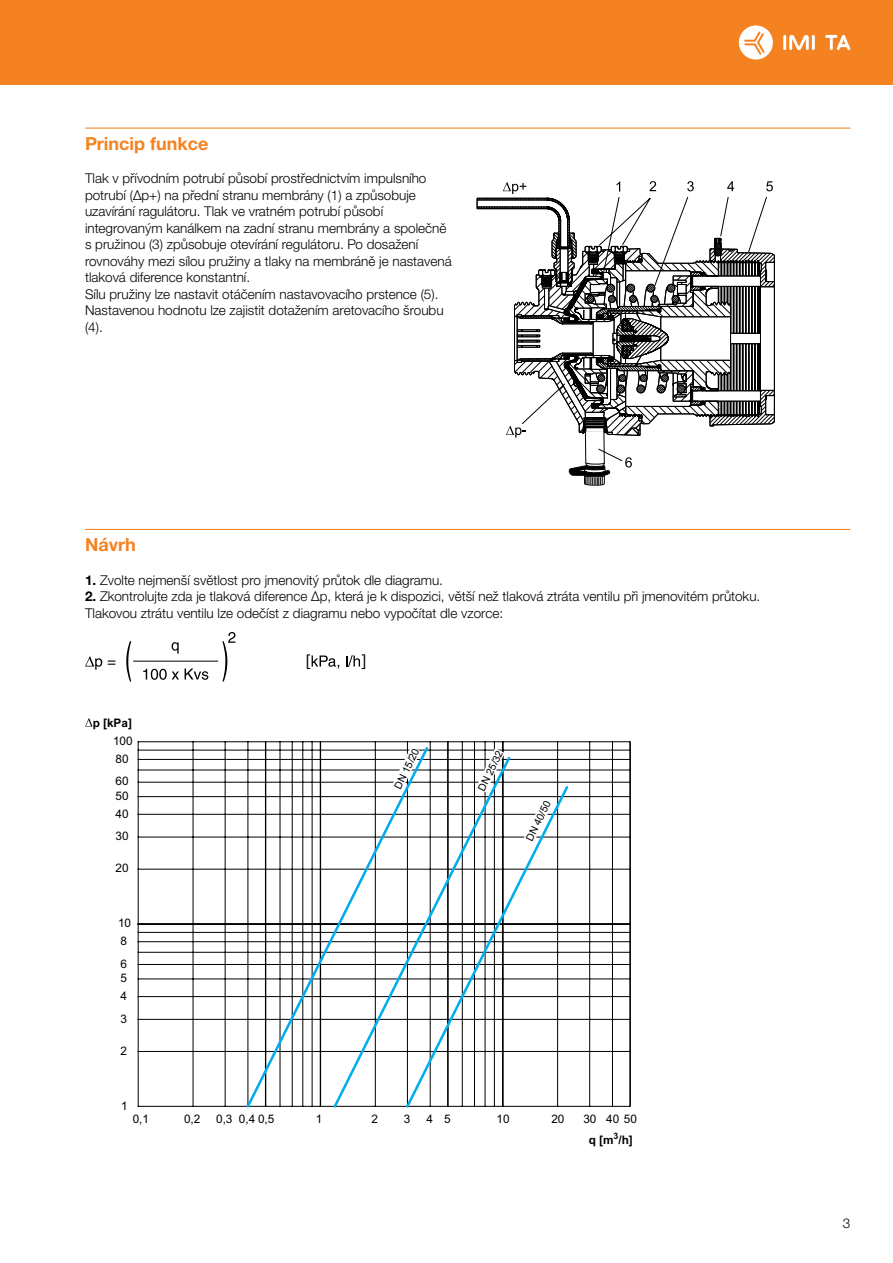
<style>
.page{position:relative;width:893px;height:1263px;background:#fff}
.page>*{position:absolute;margin:0;border:0;box-sizing:border-box;transform-origin:0 0}
.t1{font:18.45px "Myriad";color:#000}
.t2{font:700 18px "Helvetica Neue LTW1 G";color:#f58220}
.t3{font:300 13.5px/16.5px "Helvetica Neue LTW1 G";color:#000}
.t4{font:11.7px "Arial";color:#000}
.t5{font:700 11.7px "Arial";color:#000}
.t6{font:10.35px "Arial";color:#000}
.s1{font-weight:700}
</style>
<div class="page">
<div style="left:0;top:0;width:893px;height:85px;background:#f58220"></div>
<hr style="left:783px;top:35px;width:3px;height:15px;background:#fff">
<hr style="left:812px;top:35px;width:3px;height:15px;background:#fff">
<svg style="left:789px;top:35px;width:20px;height:15px"></svg>
<svg style="left:825px;top:35px;width:25px;height:15px"></svg>
<svg style="left:739px;top:25px;width:34px;height:35px"></svg>
<hr style="left:85px;top:128px;width:765px;height:1px;background:#f58220">
<hr style="left:85px;top:529px;width:765px;height:1px;background:#f58220">
<svg style="left:477px;top:181px;width:296px;height:305px"></svg>
<svg style="left:126px;top:641px;width:5px;height:40px"></svg>
<svg style="left:172px;top:642px;width:7px;height:12px"></svg>
<svg style="left:143px;top:669px;width:36px;height:11px"></svg>
<svg style="left:185px;top:668px;width:23px;height:12px"></svg>
<hr style="left:133px;top:661px;width:85px;height:1px;background:#000">
<svg style="left:85px;top:656px;width:17px;height:14px"></svg>
<svg style="left:108px;top:660px;width:7px;height:5px"></svg>
<svg style="left:312px;top:655px;width:27px;height:14px"></svg>
<svg style="left:346px;top:655px;width:14px;height:12px"></svg>
<svg style="left:222px;top:632px;width:13px;height:49px"></svg>
<hr style="left:503px;top:814px;width:126px;height:1px;background:#000">
<hr style="left:503px;top:750px;width:126px;height:1px;background:#000">
<hr style="left:503px;top:869px;width:126px;height:1px;background:#000">
<hr style="left:503px;top:837px;width:126px;height:1px;background:#000">
<hr style="left:503px;top:796px;width:126px;height:1px;background:#000">
<hr style="left:503px;top:782px;width:126px;height:1px;background:#000">
<hr style="left:503px;top:770px;width:126px;height:1px;background:#000">
<hr style="left:503px;top:759px;width:126px;height:1px;background:#000">
<hr style="left:503px;top:741px;width:126px;height:1px;background:#000">
<hr style="left:503px;top:996px;width:126px;height:1px;background:#000">
<hr style="left:503px;top:932px;width:126px;height:1px;background:#000">
<hr style="left:503px;top:1051px;width:126px;height:1px;background:#000">
<hr style="left:503px;top:1019px;width:126px;height:1px;background:#000">
<hr style="left:503px;top:979px;width:126px;height:1px;background:#000">
<hr style="left:503px;top:964px;width:126px;height:1px;background:#000">
<hr style="left:503px;top:952px;width:126px;height:1px;background:#000">
<hr style="left:503px;top:941px;width:126px;height:1px;background:#000">
<hr style="left:503px;top:924px;width:126px;height:1px;background:#000">
<hr style="left:503px;top:1106px;width:126px;height:1px;background:#000">
<hr style="left:320px;top:741px;width:183px;height:1px;background:#000">
<hr style="left:138px;top:814px;width:182px;height:1px;background:#000">
<hr style="left:138px;top:750px;width:182px;height:1px;background:#000">
<hr style="left:138px;top:869px;width:182px;height:1px;background:#000">
<hr style="left:138px;top:837px;width:182px;height:1px;background:#000">
<hr style="left:138px;top:796px;width:182px;height:1px;background:#000">
<hr style="left:138px;top:782px;width:182px;height:1px;background:#000">
<hr style="left:138px;top:770px;width:182px;height:1px;background:#000">
<hr style="left:138px;top:759px;width:182px;height:1px;background:#000">
<hr style="left:138px;top:741px;width:182px;height:1px;background:#000">
<hr style="left:138px;top:996px;width:182px;height:1px;background:#000">
<hr style="left:138px;top:932px;width:182px;height:1px;background:#000">
<hr style="left:138px;top:1051px;width:182px;height:1px;background:#000">
<hr style="left:138px;top:1019px;width:182px;height:1px;background:#000">
<hr style="left:138px;top:979px;width:182px;height:1px;background:#000">
<hr style="left:138px;top:964px;width:182px;height:1px;background:#000">
<hr style="left:138px;top:952px;width:182px;height:1px;background:#000">
<hr style="left:138px;top:941px;width:182px;height:1px;background:#000">
<hr style="left:138px;top:924px;width:182px;height:1px;background:#000">
<hr style="left:138px;top:1106px;width:182px;height:1px;background:#000">
<hr style="left:612px;top:742px;width:1px;height:182px;background:#000">
<hr style="left:557px;top:742px;width:1px;height:182px;background:#000">
<hr style="left:589px;top:742px;width:1px;height:182px;background:#000">
<hr style="left:612px;top:924px;width:1px;height:182px;background:#000">
<hr style="left:589px;top:924px;width:1px;height:182px;background:#000">
<hr style="left:430px;top:742px;width:1px;height:182px;background:#000">
<hr style="left:494px;top:742px;width:1px;height:182px;background:#000">
<hr style="left:375px;top:742px;width:1px;height:182px;background:#000">
<hr style="left:407px;top:742px;width:1px;height:182px;background:#000">
<hr style="left:448px;top:742px;width:1px;height:182px;background:#000">
<hr style="left:462px;top:742px;width:1px;height:182px;background:#000">
<hr style="left:474px;top:742px;width:1px;height:182px;background:#000">
<hr style="left:485px;top:742px;width:1px;height:182px;background:#000">
<hr style="left:248px;top:742px;width:1px;height:182px;background:#000">
<hr style="left:312px;top:742px;width:1px;height:182px;background:#000">
<hr style="left:193px;top:742px;width:1px;height:182px;background:#000">
<hr style="left:225px;top:742px;width:1px;height:182px;background:#000">
<hr style="left:280px;top:742px;width:1px;height:182px;background:#000">
<hr style="left:292px;top:742px;width:1px;height:182px;background:#000">
<hr style="left:303px;top:742px;width:1px;height:182px;background:#000">
<hr style="left:138px;top:742px;width:1px;height:182px;background:#000">
<hr style="left:193px;top:924px;width:1px;height:182px;background:#000">
<hr style="left:225px;top:924px;width:1px;height:182px;background:#000">
<hr style="left:138px;top:924px;width:1px;height:182px;background:#000">
<hr style="left:629px;top:742px;width:2px;height:364px;background:#000">
<hr style="left:447px;top:742px;width:1px;height:364px;background:#000">
<hr style="left:265px;top:742px;width:1px;height:364px;background:#000">
<hr style="left:320px;top:742px;width:1px;height:364px;background:#000">
<hr style="left:502px;top:742px;width:1px;height:364px;background:#000">
<svg style="left:244px;top:745px;width:326px;height:363px"></svg>
<svg style="left:85px;top:718px;width:8px;height:8px"></svg>
<svg style="left:392px;top:746px;width:29px;height:45px"></svg>
<svg style="left:476px;top:748px;width:29px;height:44px"></svg>
<svg style="left:524px;top:798px;width:29px;height:45px"></svg>
<h2 class="t2" style="left:85px;top:132px;width:125px">Princip funkce</h2>
<p class="t3" style="left:85px;top:170px;width:368px">Tlak v přívodním potrubí působí prostřednictvím impulsního potrubí (Δp+) na přední stranu membrány (1) a způsobuje uzavírání ragulátoru. Tlak ve vratném potrubí působí integrovaným kanálkem na zadní stranu membrány a společně s pružinou (3) způsobuje otevírání regulátoru. Po dosažení rovnováhy mezi sílou pružiny a tlaky na membráně je nastavená tlaková diference konstantní.<br>Sílu pružiny lze nastavit otáčením nastavovacího prstence (5).<br>Nastavenou hodnotu lze zajistit dotažením aretovacího šroubu (4).</p>
<h2 class="t2" style="left:85px;top:534px;width:52px">Návrh</h2>
<p class="t3" style="left:85px;top:572px;width:359px"><span class="s1">1.</span> Zvolte nejmenší světlost pro jmenovitý průtok dle diagramu.</p>
<p class="t3" style="left:85px;top:588px;width:677px"><span class="s1">2.</span> Zkontrolujte zda je tlaková diference Δp, která je k dispozici, větší než tlaková ztráta ventilu při jmenovitém průtoku.<br>Tlakovou ztrátu ventilu lze odečíst z diagramu nebo vypočítat dle vzorce:</p>
<h1 class="t1" style="left:305px;top:651px;width:7px">[</h1>
<h1 class="t1" style="left:361px;top:651px;width:7px">]</h1>
<p class="t5" style="left:93px;top:715px;width:41px">p [kPa]</p>
<p class="t4" style="left:113px;top:733px;width:21px">100</p>
<p class="t4" style="left:116px;top:751px;width:15px">80</p>
<p class="t4" style="left:116px;top:774px;width:15px">60</p>
<p class="t4" style="left:116px;top:788px;width:15px">50</p>
<p class="t4" style="left:116px;top:806px;width:15px">40</p>
<p class="t4" style="left:116px;top:828px;width:15px">30</p>
<p class="t4" style="left:116px;top:861px;width:15px">20</p>
<p class="t4" style="left:118px;top:915px;width:15px">10</p>
<p class="t4" style="left:121px;top:933px;width:8px">8</p>
<p class="t4" style="left:121px;top:956px;width:8px">6</p>
<p class="t4" style="left:121px;top:970px;width:8px">5</p>
<p class="t4" style="left:121px;top:988px;width:8px">4</p>
<p class="t4" style="left:121px;top:1011px;width:8px">3</p>
<p class="t4" style="left:121px;top:1043px;width:8px">2</p>
<p class="t4" style="left:121px;top:1098px;width:8px">1</p>
<p class="t6" style="left:391px;top:785px;width:45px;rotate:-64deg">DN 15/20</p>
<p class="t6" style="left:475px;top:787px;width:45px;rotate:-64deg">DN 25/32</p>
<p class="t6" style="left:523px;top:837px;width:45px;rotate:-64deg">DN 40/50</p>
<p class="t4" style="left:239px;top:1111px;width:37px">0,4 0,5</p>
<p class="t4" style="left:606px;top:1111px;width:32px">40 0</p>
<p class="t4" style="left:133px;top:1111px;width:18px">0,1</p>
<p class="t4" style="left:496px;top:1111px;width:15px">10</p>
<p class="t4" style="left:184px;top:1111px;width:18px">0,2</p>
<p class="t4" style="left:551px;top:1111px;width:15px">20</p>
<p class="t4" style="left:216px;top:1111px;width:18px">0,3</p>
<p class="t4" style="left:583px;top:1111px;width:15px">30</p>
<p class="t4" style="left:316px;top:1111px;width:8px">1</p>
<p class="t4" style="left:372px;top:1111px;width:8px">2</p>
<p class="t4" style="left:404px;top:1111px;width:8px">3</p>
<p class="t4" style="left:426px;top:1111px;width:26px">4 5</p>
<p class="t4" style="left:624px;top:1111px;width:8px">5</p>
<p class="t5" style="left:589px;top:1132px;width:46px">q [m<sup>3</sup>/h]</p>
<p class="t3" style="left:843px;top:1215px;width:9px">3</p>
</div>
